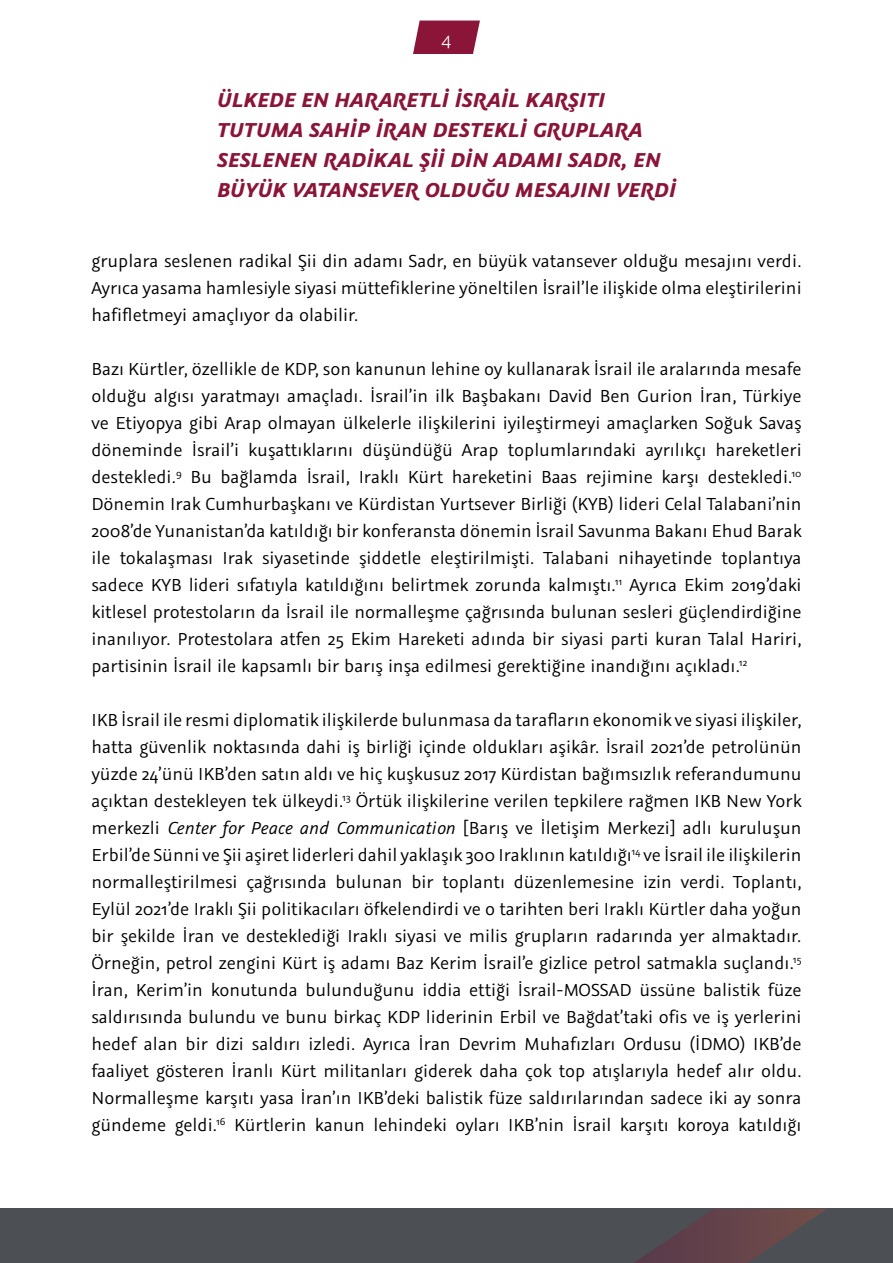
<style>
.page{position:relative;width:893px;height:1263px;background:#fff}
.page>*{position:absolute;margin:0;border:0;box-sizing:border-box;transform-origin:0 0}
.t1{font:italic 700 22.5px/30px "Graublau Sans";letter-spacing:.01em;color:#8b1538}
.t2{font:19.5px/27px "Graublau Sans";color:#000;text-align:justify}
.t3{font:18px "Raleway";color:#fff}
.s1{font-style:italic}
</style>
<div class="page">
<svg style="left:413px;top:21px;width:67px;height:33px;background:#962c4c"></svg>
<div style="left:0;top:1209px;width:893px;height:54px;background:#4c4f53"></div>
<svg style="left:634px;top:1209px;width:192px;height:54px"></svg>
<p class="t3" style="left:442px;top:29px;width:11px">4</p>
<p class="t1" style="left:217px;top:85px;width:460px">ÜLKEDE EN HARARETLI İSRAIL KARŞITI TUTUMA SAHIP İRAN DESTEKLI GRUPLARA SESLENEN RADIKAL ŞII DIN ADAMI SADR, EN BÜYÜK VATANSEVER OLDUĞU MESAJINI VERDI</p>
<p class="t2" style="left:91px;top:247px;width:712px">gruplara seslenen radikal Şii din adamı Sadr, en büyük vatansever olduğu mesajını verdi.<br>Ayrıca yasama hamlesiyle siyasi müttefiklerine yöneltilen İsrail’le ilişkide olma eleştirilerini hafifletmeyi amaçlıyor da olabilir.</p>
<p class="t2" style="left:91px;top:355px;width:712px">Bazı Kürtler, özellikle de KDP, son kanunun lehine oy kullanarak İsrail ile aralarında mesafe olduğu algısı yaratmayı amaçladı. İsrail’in ilk Başbakanı David Ben Gurion İran, Türkiye ve Etiyopya gibi Arap olmayan ülkelerle ilişkilerini iyileştirmeyi amaçlarken Soğuk Savaş döneminde İsrail’i kuşattıklarını düşündüğü Arap toplumlarındaki ayrılıkçı hareketleri destekledi.<sup>9</sup> Bu bağlamda İsrail, Iraklı Kürt hareketini Baas rejimine karşı destekledi.<sup>10<br></sup>Dönemin Irak Cumhurbaşkanı ve Kürdistan Yurtsever Birliği (KYB) lideri Celal Talabani’nin 2008’de Yunanistan’da katıldığı bir konferansta dönemin İsrail Savunma Bakanı Ehud Barak ile tokalaşması Irak siyasetinde şiddetle eleştirilmişti. Talabani nihayetinde toplantıya sadece KYB lideri sıfatıyla katıldığını belirtmek zorunda kalmıştı.<sup>11</sup> Ayrıca Ekim 2019’daki kitlesel protestoların da İsrail ile normalleşme çağrısında bulunan sesleri güçlendirdiğine inanılıyor. Protestolara atfen 25 Ekim Hareketi adında bir siyasi parti kuran Talal Hariri, partisinin İsrail ile kapsamlı bir barış inşa edilmesi gerektiğine inandığını açıkladı.<sup>12</sup></p>
<p class="t2" style="left:91px;top:706px;width:712px">IKB İsrail ile resmi diplomatik ilişkilerde bulunmasa da tarafların ekonomik ve siyasi ilişkiler, hatta güvenlik noktasında dahi iş birliği içinde oldukları aşikâr. İsrail 2021’de petrolünün yüzde 24’ünü IKB’den satın aldı ve hiç kuşkusuz 2017 Kürdistan bağımsızlık referandumunu açıktan destekleyen tek ülkeydi.<sup>13</sup> Örtük ilişkilerine verilen tepkilere rağmen IKB New York merkezli <span class="s1">Center for Peace and Communication</span> [Barış ve İletişim Merkezi] adlı kuruluşun Erbil’de Sünni ve Şii aşiret liderleri dahil yaklaşık 300 Iraklının katıldığı<sup>14</sup> ve İsrail ile ilişkilerin normalleştirilmesi çağrısında bulunan bir toplantı düzenlemesine izin verdi. Toplantı, Eylül 2021’de Iraklı Şii politikacıları öfkelendirdi ve o tarihten beri Iraklı Kürtler daha yoğun bir şekilde İran ve desteklediği Iraklı siyasi ve milis grupların radarında yer almaktadır.<br>Örneğin, petrol zengini Kürt iş adamı Baz Kerim İsrail’e gizlice petrol satmakla suçlandı.<sup>15<br></sup>İran, Kerim’in konutunda bulunduğunu iddia ettiği İsrail-MOSSAD üssüne balistik füze saldırısında bulundu ve bunu birkaç KDP liderinin Erbil ve Bağdat’taki ofis ve iş yerlerini hedef alan bir dizi saldırı izledi. Ayrıca İran Devrim Muhafızları Ordusu (İDMO) IKB’de faaliyet gösteren İranlı Kürt militanları giderek daha çok top atışlarıyla hedef alır oldu.<br>Normalleşme karşıtı yasa İran’ın IKB’deki balistik füze saldırılarından sadece iki ay sonra gündeme geldi.<sup>16</sup> Kürtlerin kanun lehindeki oyları IKB’nin İsrail karşıtı koroya katıldığı</p>
</div>
